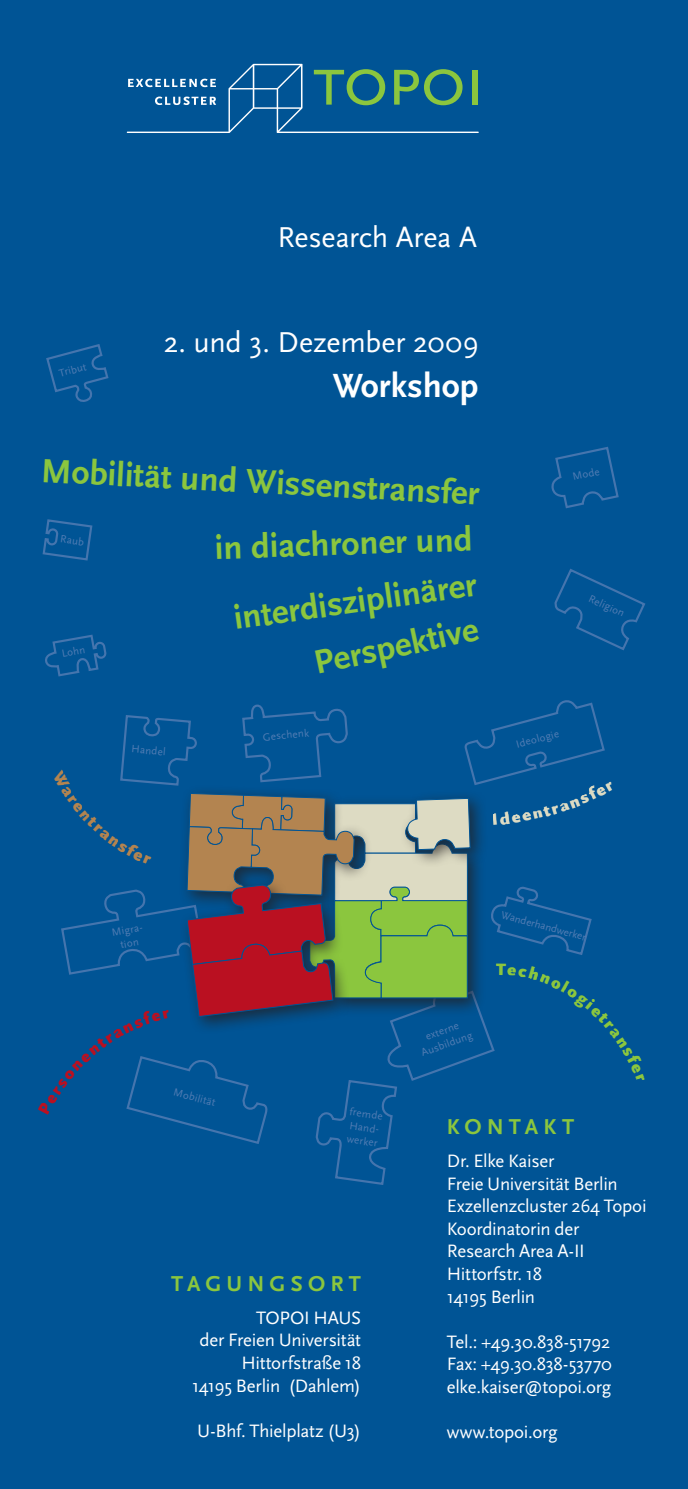
<style>
.page{position:relative;width:688px;height:1489px;background:#fff}
.page>*{position:absolute;margin:0;border:0;box-sizing:border-box;transform-origin:0 0}
.t1{font:700 35px "Scala Sans";color:#8bc63e}
.t2{font:700 35px "Scala Sans";color:#fff}
.t3{font:30px "Scala Sans";letter-spacing:-.005em;color:#fff}
.t4{font:700 22.5px "Scala Sans";letter-spacing:.23em;color:#8bc63e}
.t5{font:18.75px/22.5px "Scala Sans";letter-spacing:-.015em;color:#fff}
.t6{font:11px/13.8px "Scala Sans";color:#517cb3;text-align:center}
</style>
<div class="page">
<div style="left:0;top:0;width:687px;height:1488px;background:#005495"></div>
<svg style="left:127px;top:64px;width:351px;height:69px"></svg>
<svg style="left:46px;top:344px;width:63px;height:58px"></svg>
<svg style="left:42px;top:519px;width:51px;height:42px"></svg>
<svg style="left:551px;top:446px;width:68px;height:63px"></svg>
<svg style="left:45px;top:568px;width:601px;height:617px"></svg>
<p class="t6" style="left:57px;top:367px;width:29px;rotate:-15deg">Tribut</p>
<h2 class="t3" style="left:277px;top:219px;width:201px">Research Area A</h2>
<h2 class="t3" style="left:164px;top:324px;width:316px">2. und 3. Dezember 2009</h2>
<h1 class="t2" style="left:332px;top:364px;width:147px">WORKSHOP</h1>
<h1 class="t1" style="left:42px;top:449px;width:449px;rotate:3deg">MOBILITÄTUND WISSENSTRANSFER</h1>
<p class="t6" style="left:61px;top:531px;width:25px;rotate:8deg">Raub</p>
<p class="t6" style="left:60px;top:647px;width:25px;rotate:-10deg">Lohn</p>
<p class="t6" style="left:132px;top:741px;width:36px;rotate:5deg">Handel</p>
<h1 class="t1" style="left:214px;top:527px;width:259px;rotate:-2deg">IN DIACHRONERUND</h1>
<h1 class="t1" style="left:231px;top:597px;width:255px;rotate:-8deg">INTERDISZIPLINÄRER</h1>
<h1 class="t1" style="left:310px;top:642px;width:171px;rotate:-12deg">PERSPEKTIVE</h1>
<p class="t6" style="left:262px;top:730px;width:48px;rotate:-5deg">Geschenk</p>
<p class="t6" style="left:571px;top:470px;width:29px;rotate:-12deg">Mode</p>
<p class="t6" style="left:592px;top:591px;width:40px;rotate:25deg">Religion</p>
<p class="t6" style="left:514px;top:737px;width:45px;rotate:-15deg">Ideologie</p>
<p class="t6" style="left:111px;top:925px;width:35px;rotate:-10deg">Migra&shy;tion</p>
<p class="t6" style="left:503px;top:907px;width:89px;rotate:15deg">Wanderhandwerker</p>
<p class="t6" style="left:414px;top:1033px;width:55px;rotate:-20deg">externe<br>Ausbildung</p>
<p class="t6" style="left:176px;top:1085px;width:44px;rotate:15deg">Mobilität</p>
<p class="t6" style="left:350px;top:1104px;width:36px;text-align:justify;rotate:8deg">fremde Hand&shy;werker</p>
<p class="t4" style="left:171px;top:1269px;width:191px">TAGUNGSORT</p>
<p class="t5" style="left:192px;top:1306px;width:170px;text-align:right">TOPOI HAUS<br>der Freien Universität<br>Hittorfstraße 18<br>14195 Berlin (Dahlem)</p>
<p class="t5" style="left:197px;top:1418px;width:165px">U-Bhf. Thielplatz (U3)</p>
<p class="t4" style="left:446px;top:1113px;width:129px">KONTAK T</p>
<p class="t5" style="left:446px;top:1149px;width:201px">Dr. Elke Kaiser<br>Freie Universität Berlin<br>Exzellenzcluster 264 Topoi<br>Koordinatorin der<br>Research Area A-II<br>Hittorfstr. 18<br>14195 Berlin</p>
<p class="t5" style="left:446px;top:1329px;width:166px;text-align:justify">Tel.: +49.30.838-51792<br>Fax: +49.30.838-53770 elke.kaiser@topoi.org</p>
<p class="t5" style="left:446px;top:1419px;width:112px">www.topoi.org</p>
</div>
